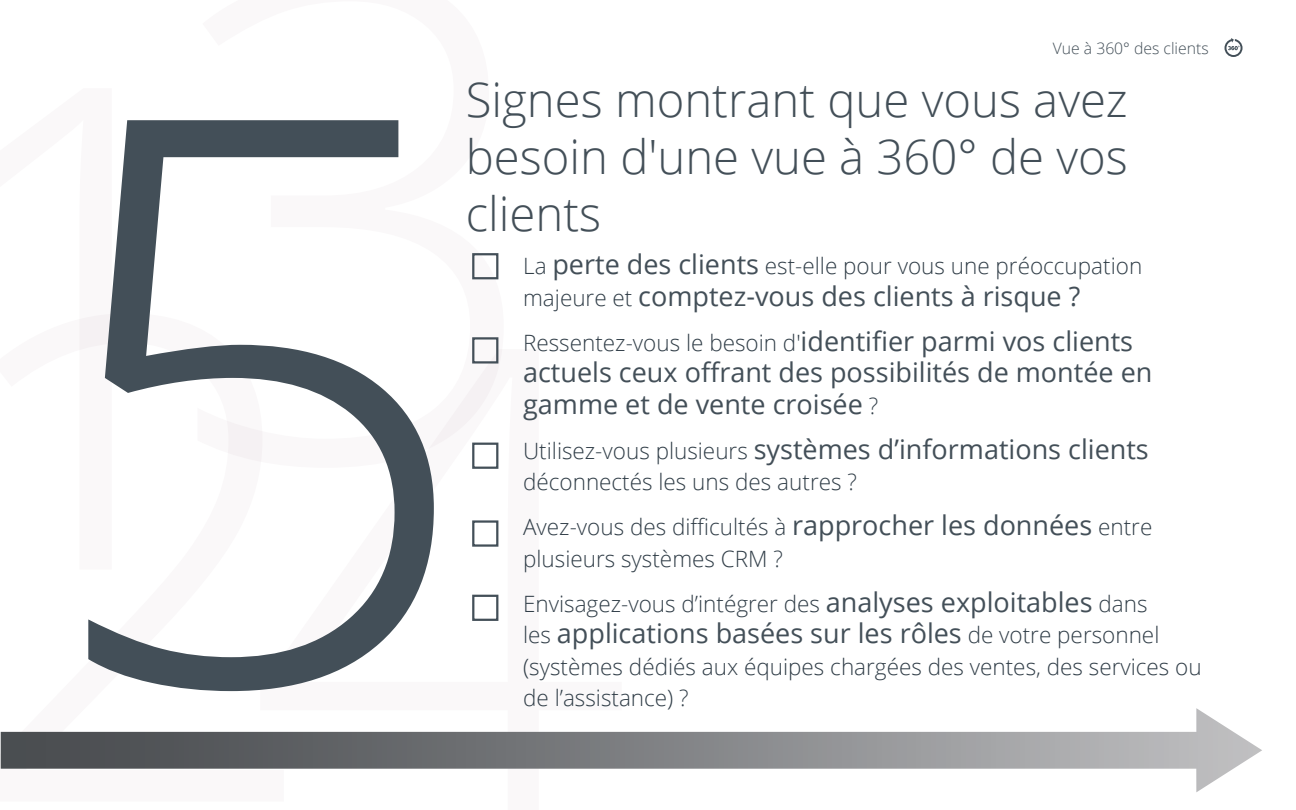
<style>
.page{position:relative;width:1296px;height:810px;background:#fff}
.page>*{position:absolute;margin:0;border:0;box-sizing:border-box;transform-origin:0 0}
.t1{font:300 47.25px/56.7px "Open Sans";color:#434f58;text-align:justify}
.t2{font:27px/31.5px "Open Sans";color:#434f58}
.t3{font:300 22.5px/31.5px "Open Sans";color:#313e48}
.t4{font:300 15.75px "Open Sans";color:#434f58}
.s1{font-weight:400;font-size:27px;color:#434f58}
.s2{font-weight:300;font-size:22.5px;color:#313e48}
</style>
<div class="page">
<svg style="left:434px;top:349px;width:68px;height:272px"></svg>
<div style="left:472px;top:253px;width:26px;height:26px;border:2px solid #434f58"></div>
<div style="left:472px;top:443px;width:26px;height:26px;border:2px solid #434f58"></div>
<div style="left:472px;top:520px;width:26px;height:27px;border:2px solid #434f58"></div>
<div style="left:472px;top:595px;width:26px;height:26px;border:2px solid #434f58"></div>
<div style="left:472px;top:337px;width:26px;height:27px;border:2px solid #434f58"></div>
<svg style="left:1px;top:708px;width:1261px;height:84px"></svg>
<svg style="left:88px;top:120px;width:346px;height:571px"></svg>
<svg style="left:1225px;top:38px;width:18px;height:19px"></svg>
<p class="t4" style="left:1053px;top:37px;width:157px">Vue à 360° des clients</p>
<p class="t1" style="left:466px;top:70px;width:664px">Signes montrant que vous avez besoin d'une vue à 360° de vos clients</p>
<p class="t3" style="left:523px;top:250px;width:621px">La <span class="s1">perte des clients</span> est-elle pour vous une préoccupation</p>
<p class="t2" style="left:523px;top:280px;width:559px"><span class="s2">majeure et</span> comptez-vous des clients à risque ?</p>
<p class="t2" style="left:523px;top:325px;width:631px"><span class="s2">Ressentez-vous le besoin d'</span>identifier parmi vos clients actuels ceux offrant des possibilités de montée en gamme et de vente croisée <span class="s2">?</span></p>
<p class="t2" style="left:523px;top:433px;width:627px"><span class="s2">Utilisez-vous plusieurs</span> systèmes d’informations clients</p>
<p class="t3" style="left:523px;top:466px;width:335px">déconnectés les uns des autres ?</p>
<p class="t3" style="left:523px;top:511px;width:631px">Avez-vous des difficultés à <span class="s1">rapprocher les données</span> entre plusieurs systèmes CRM ?</p>
<p class="t3" style="left:523px;top:587px;width:626px">Envisagez-vous d’intégrer des <span class="s1">analyses exploitables</span> dans</p>
<p class="t2" style="left:523px;top:617px;width:638px"><span class="s2">les</span> applications basées sur les rôles <span class="s2">de votre personnel</span></p>
<p class="t3" style="left:523px;top:650px;width:680px">(systèmes dédiés aux équipes chargées des ventes, des services ou de l’assistance) ?</p>
</div>
